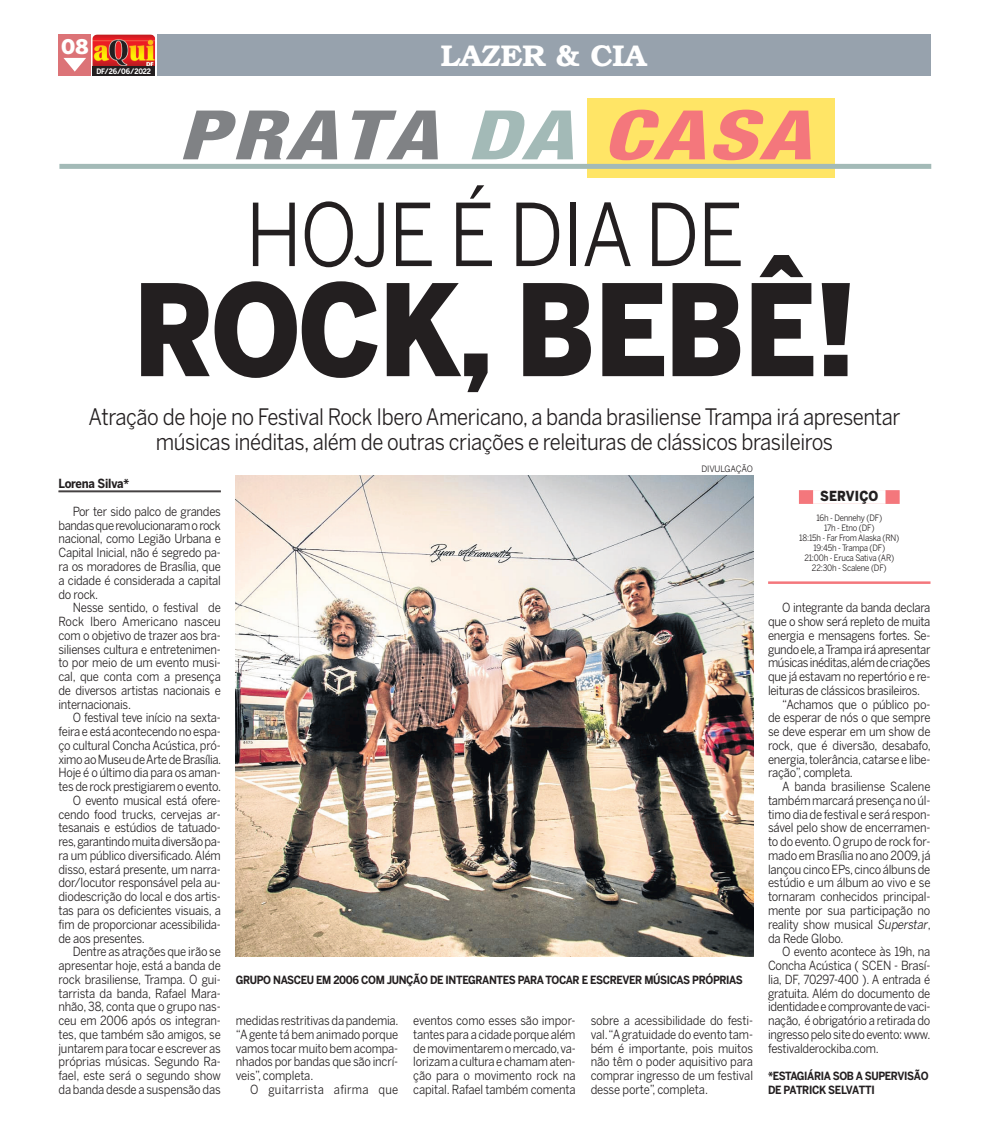
<style>
.page{position:relative;width:989px;height:1124px;background:#fff}
.page>*{position:absolute;margin:0;border:0;box-sizing:border-box;transform-origin:0 0}
.t1{font:900 125.75px "Benton";letter-spacing:-.025em;color:#231f20;scale:.9 1}
.t2{font:85.75px "Benton Sans";letter-spacing:-.025em;color:#231f20;scale:.9 1}
.t3{font:italic 800 condensed 68.25px "Helvetica Neue";letter-spacing:.03em;color:#808285;scale:1.32 1}
.t4{font:30px "Bookman Aqui";color:#fff}
.t5{font:22.5px/25px "Benton Sans";letter-spacing:-.02em;color:#231f20;text-align:center;scale:.9 1}
.t6{font:900 20px "Benton";color:#fff}
.t7{font:900 13.75px "Benton";letter-spacing:.01em;color:#231f20;scale:.9 1}
.t8{font:12.5px/13.8px "Benton Sans";letter-spacing:-.02em;color:#231f20;text-align:justify;scale:.9 1}
.t9{font:12.5px "Benton Sans";letter-spacing:.02em;color:#231f20;scale:.9 1}
.t10{font:700 12.5px "Benton Sans";letter-spacing:-.02em;color:#231f20;scale:.9 1}
.t11{font:700 11.25px/13.8px "Benton Sans";letter-spacing:-.035em;color:#231f20;scale:.9 1}
.t12{font:8.75px/10px "Benton Sans";letter-spacing:-.025em;color:#231f20;text-align:center;scale:.9 1}
.t13{font:8.75px "Benton Sans";letter-spacing:-.025em;color:#231f20;scale:.95 1}
.t14{font:700 7.5px "Benton Sans";letter-spacing:-.02em;color:#fff;scale:.9 1}
.s1{color:#a3bab7}
.s2{color:#f4777c}
.s3{font-style:italic}
</style>
<div class="page">
<img style="left:92px;top:34px;width:63px;height:32px">
<div style="left:92px;top:66px;width:63px;height:10px;background:#231f20"></div>
<div style="left:58px;top:34px;width:33px;height:42px;background:#dc7377"></div>
<svg style="left:63px;top:58px;width:23px;height:14px"></svg>
<div style="left:157px;top:34px;width:773px;height:42px;background:#97a2ad"></div>
<div style="left:587px;top:98px;width:247px;height:80px;background:#ffe566"></div>
<div style="left:59px;top:164px;width:872px;height:5px;background:#a3bab7"></div>
<hr style="left:58px;top:490px;width:163px;height:1px;background:#231f20">
<hr style="left:58px;top:491px;width:163px;height:1px;background:#231f20">
<img style="left:236px;top:475px;width:517px;height:481px">
<div style="left:799px;top:490px;width:100px;height:14px;background:#f4777c"></div>
<div style="left:813px;top:490px;width:72px;height:14px;background:#fff"></div>
<hr style="left:768px;top:581px;width:162px;height:3px;background:#f4777c">
<h3 class="t6" style="left:61px;top:35px;width:29px">08</h3>
<h3 class="t4" style="left:441px;top:38px;width:207px">LAZER &amp; CIA</h3>
<p class="t14" style="left:96px;top:67px;width:62px">DF/26/06/2022</p>
<h3 class="t3" style="left:178px;top:93px;width:481px">PRATA <span class="s1">DA</span> <span class="s2">CASA</span></h3>
<h2 class="t2" style="left:245px;top:181px;width:555px">HOJE É DIA DE</h2>
<h1 class="t1" style="left:133px;top:251px;width:805px">ROCK, BEBÊ!</h1>
<h3 class="t5" style="left:89px;top:403px;width:903px">Atração de hoje no Festival Rock Ibero Americano, a banda brasiliense Trampa irá apresentar músicas inéditas, além de outras criações e releituras de clássicos brasileiros</h3>
<p class="t10" style="left:58px;top:476px;width:80px">LORENA SILVA*</p>
<p class="t8" style="left:58px;top:504px;width:182px;text-indent:14px">Por ter sido palco de grandes bandas que revolucionaram o rock nacional, como Legião Urbana e Capital Inicial, não é segredo pa&shy;ra os moradores de Brasília, que a cidade é considerada a capital do rock.</p>
<p class="t8" style="left:58px;top:600px;width:182px;text-indent:14px">Nesse sentido, o festival de Rock Ibero Americano nasceu com o objetivo de trazer aos bra&shy;silienses cultura e entretenimen&shy;to por meio de um evento musi&shy;cal, que conta com a presença de diversos artistas nacionais e internacionais.</p>
<p class="t8" style="left:73px;top:710px;width:166px">O festival teve início na sexta-</p>
<p class="t8" style="left:58px;top:724px;width:182px">feira e está acontecendo no espa-</p>
<p class="t8" style="left:58px;top:738px;width:182px">ço cultural Concha Acústica, pró-</p>
<p class="t8" style="left:58px;top:751px;width:182px">ximo ao Museu de Arte de Brasília.</p>
<p class="t8" style="left:58px;top:765px;width:182px">Hoje é o último dia para os aman-</p>
<p class="t8" style="left:58px;top:779px;width:182px">tes de rock prestigiarem o evento.</p>
<p class="t8" style="left:73px;top:793px;width:166px">O evento musical está ofere-</p>
<p class="t8" style="left:58px;top:806px;width:182px">cendo food trucks, cervejas ar-</p>
<p class="t8" style="left:58px;top:820px;width:182px">tesanais e estúdios de tatuado-</p>
<p class="t8" style="left:58px;top:834px;width:182px">res, garantindo muita diversão pa-</p>
<p class="t8" style="left:58px;top:848px;width:182px">ra um público diversificado. Além</p>
<p class="t8" style="left:58px;top:861px;width:182px">disso, estará presente, um narra-</p>
<p class="t8" style="left:58px;top:875px;width:182px">dor/locutor responsável pela au-</p>
<p class="t8" style="left:58px;top:889px;width:182px">diodescrição do local e dos artis-</p>
<p class="t8" style="left:58px;top:903px;width:182px">tas para os deficientes visuais, a</p>
<p class="t8" style="left:58px;top:916px;width:182px">fim de proporcionar acessibilida-</p>
<p class="t8" style="left:58px;top:930px;width:97px">de aos presentes.</p>
<p class="t8" style="left:73px;top:944px;width:166px">Dentre as atrações que irão se</p>
<p class="t8" style="left:58px;top:958px;width:182px">apresentar hoje, está a banda de</p>
<p class="t8" style="left:58px;top:971px;width:182px">rock brasiliense, Trampa. O gui-</p>
<p class="t8" style="left:58px;top:985px;width:182px">tarrista da banda, Rafael Mara-</p>
<p class="t8" style="left:58px;top:999px;width:182px">nhão, 38, conta que o grupo nas-</p>
<p class="t8" style="left:58px;top:1013px;width:182px">ceu em 2006 após os integran-</p>
<p class="t8" style="left:58px;top:1026px;width:182px">tes, que também são amigos, se</p>
<p class="t8" style="left:58px;top:1040px;width:182px">juntarem para tocar e escrever as</p>
<p class="t8" style="left:58px;top:1054px;width:182px">próprias músicas. Segundo Ra-</p>
<p class="t8" style="left:58px;top:1068px;width:182px">fael, este será o segundo show</p>
<p class="t8" style="left:58px;top:1081px;width:182px">da banda desde a suspensão das</p>
<p class="t13" style="left:701px;top:463px;width:21px">Divulga</p>
<p class="t13" style="left:736px;top:463px;width:18px">ção</p>
<p class="t11" style="left:236px;top:972px;width:17px">GRUPO</p>
<p class="t11" style="left:273px;top:972px;width:17px">NASCEU</p>
<p class="t11" style="left:316px;top:972px;width:164px">EM 2006 COM JUNÇÃO DE I NTEGRA</p>
<p class="t11" style="left:489px;top:972px;width:17px">NTES</p>
<p class="t11" style="left:518px;top:972px;width:9px">PARA</p>
<p class="t11" style="left:545px;top:972px;width:9px">TOCAR</p>
<p class="t11" style="left:582px;top:972px;width:18px">E ESCREVER</p>
<p class="t11" style="left:644px;top:972px;width:26px">MÚSICAS</p>
<p class="t11" style="left:692px;top:972px;width:31px">PRÓPRIAS</p>
<p class="t8" style="left:236px;top:1013px;width:182px">medidas restritivas da pandemia. “A gente tá bem animado porque vamos tocar muito bem acompa&shy;nhados por bandas que são incrí&shy;veis”, completa.</p>
<p class="t9" style="left:250px;top:1081px;width:166px">O guitarrista afirma que</p>
<p class="t8" style="left:413px;top:1013px;width:182px">eventos como esses são impor&shy;tantes para a cidade porque além de movimentarem o mercado, va&shy;lorizam a cultura e chamam aten&shy;ção para o movimento rock na capital. Rafael também comenta</p>
<p class="t8" style="left:590px;top:1013px;width:182px">sobre a acessibilidade do festi&shy;val. “A gratuidade do evento tam&shy;bém é importante, pois muitos não têm o poder aquisitivo para comprar ingresso de um festival desse porte”, completa.</p>
<p class="t7" style="left:820px;top:487px;width:66px">SERVIÇO</p>
<p class="t12" style="left:799px;top:512px;width:113px">16h - Dennehy (DF)<br>17h - Etno (DF)<br>18:15h - Far From Alaska (RN)<br>19:45h - Trampa (DF)<br>21:00h - Eruca Sativa (AR)<br>22:30h - Scalene (DF)</p>
<p class="t8" style="left:782px;top:600px;width:166px">O integrante da banda declara</p>
<p class="t8" style="left:768px;top:614px;width:182px">que o show será repleto de muita</p>
<p class="t8" style="left:768px;top:628px;width:182px">energia e mensagens fortes. Se-</p>
<p class="t8" style="left:768px;top:641px;width:182px">gundo ele, a Trampa irá apresentar</p>
<p class="t8" style="left:768px;top:655px;width:182px">músicas inéditas, além de criações</p>
<p class="t8" style="left:768px;top:669px;width:182px">que já estavam no repertório e re-</p>
<p class="t8" style="left:768px;top:683px;width:170px">leituras de clássicos brasileiros.</p>
<p class="t8" style="left:782px;top:696px;width:166px">“Achamos que o público po-</p>
<p class="t8" style="left:768px;top:710px;width:182px">de esperar de nós o que sempre</p>
<p class="t8" style="left:768px;top:724px;width:182px">se deve esperar em um show de</p>
<p class="t8" style="left:768px;top:738px;width:182px">rock, que é diversão, desabafo,</p>
<p class="t8" style="left:768px;top:751px;width:182px">energia, tolerância, catarse e libe-</p>
<p class="t8" style="left:768px;top:765px;width:96px">ração”, completa.</p>
<p class="t8" style="left:782px;top:779px;width:166px">A banda brasiliense Scalene</p>
<p class="t8" style="left:768px;top:793px;width:182px">também marcará presença no úl-</p>
<p class="t8" style="left:768px;top:806px;width:182px">timo dia de festival e será respon-</p>
<p class="t8" style="left:768px;top:820px;width:182px">sável pelo show de encerramen-</p>
<p class="t8" style="left:768px;top:834px;width:182px">to do evento. O grupo de rock for-</p>
<p class="t8" style="left:768px;top:848px;width:182px">mado em Brasília no ano 2009, já</p>
<p class="t8" style="left:768px;top:861px;width:182px">lançou cinco EPs, cinco álbuns de</p>
<p class="t8" style="left:768px;top:875px;width:182px">estúdio e um álbum ao vivo e se</p>
<p class="t8" style="left:768px;top:889px;width:182px">tornaram conhecidos principal-</p>
<p class="t8" style="left:768px;top:903px;width:182px">mente por sua participação no</p>
<p class="t8" style="left:768px;top:916px;width:182px">reality show musical <span class="s3">Superstar</span>,</p>
<p class="t8" style="left:768px;top:930px;width:85px">da Rede Globo.</p>
<p class="t8" style="left:782px;top:944px;width:166px">O evento acontece às 19h, na</p>
<p class="t8" style="left:768px;top:958px;width:182px">Concha Acústica ( SCEN - Brasí-</p>
<p class="t8" style="left:768px;top:971px;width:182px">lia, DF, 70297-400 ). A entrada é</p>
<p class="t8" style="left:768px;top:985px;width:182px">gratuita. Além do documento de</p>
<p class="t8" style="left:768px;top:999px;width:182px">identidade e comprovante de vaci-</p>
<p class="t8" style="left:768px;top:1013px;width:182px">nação, é obrigatório a retirada do</p>
<p class="t8" style="left:768px;top:1026px;width:182px">ingresso pelo site do evento: www.</p>
<p class="t8" style="left:768px;top:1040px;width:124px">festivalderockiba.com.</p>
<p class="t11" style="left:768px;top:1068px;width:180px">*ESTAGIÁRIA SOB A SUPERVISÃO<br>DE PATRICK SELVATTI</p>
</div>
